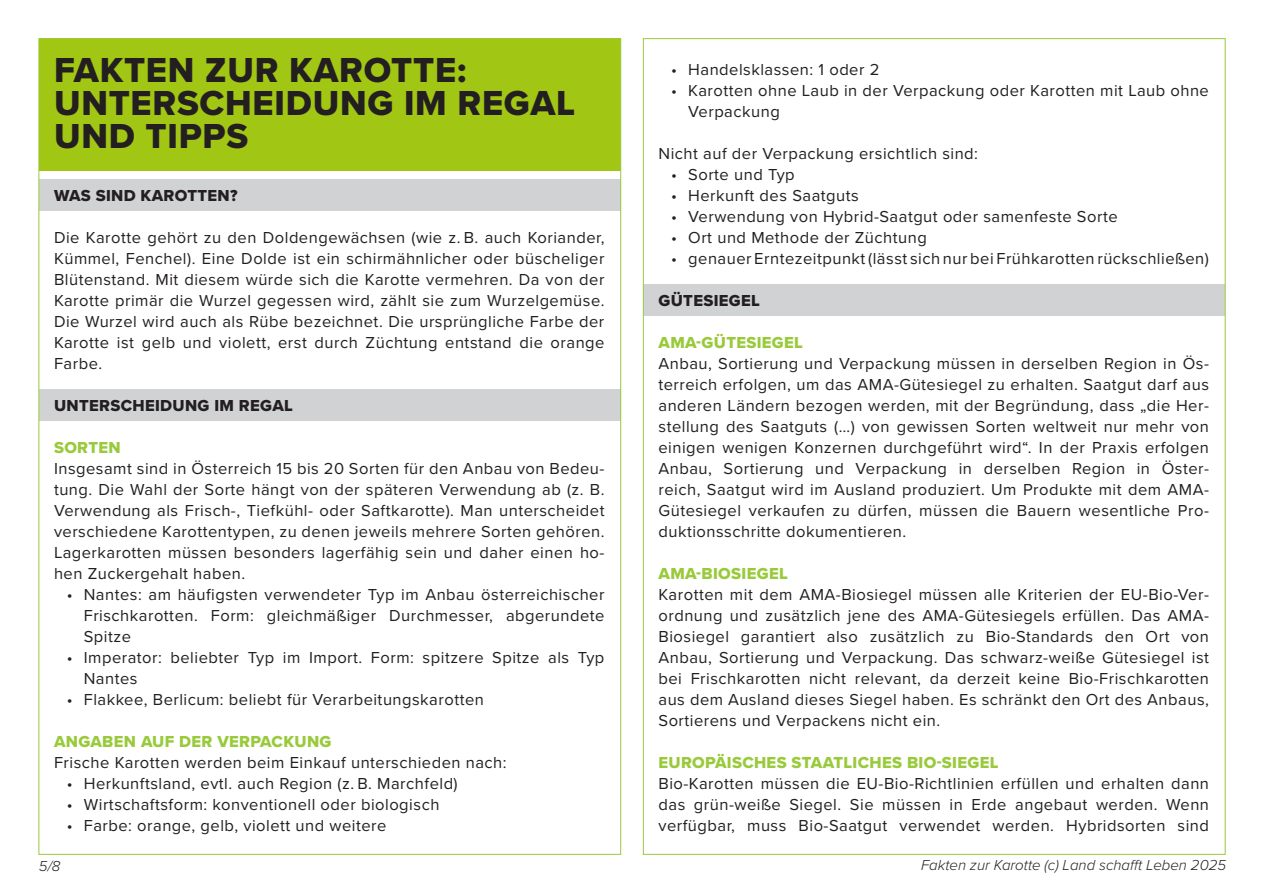
<style>
.page{position:relative;width:1263px;height:893px;background:#fff}
.page>*{position:absolute;margin:0;border:0;box-sizing:border-box;transform-origin:0 0}
.overhead{font:36px/33px "Proxima Nova Extrabld";letter-spacing:.02em;color:#231f20}
.Fließtext1{font:16.5px/21px "Proxima Nova";letter-spacing:.03em;color:#231f20;text-align:justify}
.head_gruen1{font:16.5px "Proxima Nova Extrabld";letter-spacing:.02em;color:#99ca3b}
.head_grau_1{font:16.5px "Proxima Nova Extrabld";letter-spacing:.02em;color:#231f20}
.t1{font:italic 300 15px "Proxima Nova";color:#231f20}
</style>
<div class="page">
<div style="left:39px;top:39px;width:581px;height:132px;background:#a2c614"></div>
<div style="left:39px;top:179px;width:581px;height:32px;background:#d1d2d4"></div>
<div style="left:39px;top:389px;width:581px;height:32px;background:#d1d2d4"></div>
<div style="left:644px;top:284px;width:581px;height:32px;background:#d1d2d4"></div>
<p class="overhead" style="left:54px;top:56px;width:523px">FAKTEN ZUR KAROTTE:<br>UNTERSCHEIDUNG IM REGAL<br>UND TIPPS</p>
<p class="head_grau_1" style="left:54px;top:186px;width:185px">WAS SIND KAROTTEN?</p>
<p class="Fließtext1" style="left:54px;top:227px;width:552px">Die Karotte gehört zu den Doldengewächsen (wie z. B. auch Koriander, Kümmel, Fenchel). Eine Dolde ist ein schirmähnlicher oder büscheliger Blütenstand. Mit diesem würde sich die Karotte vermehren. Da von der Karotte primär die Wurzel gegessen wird, zählt sie zum Wurzelgemüse.<br>Die Wurzel wird auch als Rübe bezeichnet. Die ursprüngliche Farbe der Karotte ist gelb und violett, erst durch Züchtung entstand die orange Farbe.</p>
<p class="head_grau_1" style="left:54px;top:396px;width:240px">UNTERSCHEIDUNG IM REGAL</p>
<p class="head_gruen1" style="left:54px;top:438px;width:68px">SORTEN</p>
<p class="Fließtext1" style="left:54px;top:458px;width:552px">Insgesamt sind in Österreich 15 bis 20 Sorten für den Anbau von Bedeu&shy;tung. Die Wahl der Sorte hängt von der späteren Verwendung ab (z. B.<br>Verwendung als Frisch-, Tiefkühl- oder Saftkarotte). Man unterscheidet verschiedene Karottentypen, zu denen jeweils mehrere Sorten gehören.<br>Lagerkarotten müssen besonders lagerfähig sein und daher einen ho&shy;hen Zuckergehalt haben.</p>
<p class="Fließtext1" style="left:84px;top:584px;width:522px;text-indent:-17px">• Nantes: am häufigsten verwendeter Typ im Anbau österreichischer Frischkarotten. Form: gleichmäßiger Durchmesser, abgerundete Spitze</p>
<p class="Fließtext1" style="left:84px;top:647px;width:522px;text-indent:-17px">• Imperator: beliebter Typ im Import. Form: spitzere Spitze als Typ<br>Nantes</p>
<p class="Fließtext1" style="left:67px;top:689px;width:419px">• Flakkee, Berlicum: beliebt für Verarbeitungskarotten</p>
<p class="head_gruen1" style="left:54px;top:732px;width:279px">ANGABEN AUF DER VERPACKUNG</p>
<p class="Fließtext1" style="left:54px;top:752px;width:454px">Frische Karotten werden beim Einkauf unterschieden nach:</p>
<p class="Fließtext1" style="left:67px;top:773px;width:392px">• Herkunftsland, evtl. auch Region (z. B. Marchfeld)</p>
<p class="Fließtext1" style="left:67px;top:794px;width:374px">• Wirtschaftsform: konventionell oder biologisch</p>
<p class="Fließtext1" style="left:67px;top:815px;width:321px">• Farbe: orange, gelb, violett und weitere</p>
<p class="Fließtext1" style="left:671px;top:59px;width:210px">• Handelsklassen: 1 oder 2</p>
<p class="Fließtext1" style="left:688px;top:80px;width:522px;text-indent:-17px">• Karotten ohne Laub in der Verpackung oder Karotten mit Laub ohne<br>Verpackung</p>
<p class="Fließtext1" style="left:658px;top:143px;width:321px">Nicht auf der Verpackung ersichtlich sind:</p>
<p class="Fließtext1" style="left:671px;top:164px;width:125px">• Sorte und Typ</p>
<p class="Fließtext1" style="left:671px;top:185px;width:189px">• Herkunft des Saatguts</p>
<p class="Fließtext1" style="left:671px;top:206px;width:448px">• Verwendung von Hybrid-Saatgut oder samenfeste Sorte</p>
<p class="Fließtext1" style="left:671px;top:227px;width:257px">• Ort und Methode der Züchtung</p>
<p class="Fließtext1" style="left:671px;top:248px;width:539px">• genauer Erntezeitpunkt (lässt sich nur bei Frühkarotten rückschließen)</p>
<p class="head_grau_1" style="left:658px;top:291px;width:103px">GÜTESIEGEL</p>
<p class="head_gruen1" style="left:658px;top:333px;width:146px">AMA-GÜTESIEGEL</p>
<p class="Fließtext1" style="left:658px;top:353px;width:552px">Anbau, Sortierung und Verpackung müssen in derselben Region in Ös&shy;terreich erfolgen, um das AMA-Gütesiegel zu erhalten. Saatgut darf aus anderen Ländern bezogen werden, mit der Begründung, dass „die Her&shy;stellung des Saatguts (…) von gewissen Sorten weltweit nur mehr von einigen wenigen Konzernen durchgeführt wird“. In der Praxis erfolgen Anbau, Sortierung und Verpackung in derselben Region in Öster&shy;reich, Saatgut wird im Ausland produziert. Um Produkte mit dem AMA-Gütesiegel verkaufen zu dürfen, müssen die Bauern wesentliche Pro&shy;duktionsschritte dokumentieren.</p>
<p class="head_gruen1" style="left:658px;top:564px;width:131px">AMA-BIOSIEGEL</p>
<p class="Fließtext1" style="left:658px;top:584px;width:552px">Karotten mit dem AMA-Biosiegel müssen alle Kriterien der EU-Bio-Ver&shy;ordnung und zusätzlich jene des AMA-Gütesiegels erfüllen. Das AMA-Biosiegel garantiert also zusätzlich zu Bio-Standards den Ort von Anbau, Sortierung und Verpackung. Das schwarz-weiße Gütesiegel ist bei Frischkarotten nicht relevant, da derzeit keine Bio-Frischkarotten aus dem Ausland dieses Siegel haben. Es schränkt den Ort des Anbaus, Sortierens und Verpackens nicht ein.</p>
<p class="head_gruen1" style="left:658px;top:753px;width:341px">EUROPÄISCHES STAATLICHES BIO-SIEGEL</p>
<p class="Fließtext1" style="left:658px;top:773px;width:552px">Bio-Karotten müssen die EU-Bio-Richtlinien erfüllen und erhalten dann das grün-weiße Siegel. Sie müssen in Erde angebaut werden. Wenn verfügbar, muss Bio-Saatgut verwendet werden. Hybridsorten sind</p>
<p class="t1" style="left:39px;top:854px;width:23px">5/8</p>
<p class="t1" style="left:921px;top:854px;width:307px">Fakten zur Karotte (c) Land schafft Leben 2025</p>
</div>
